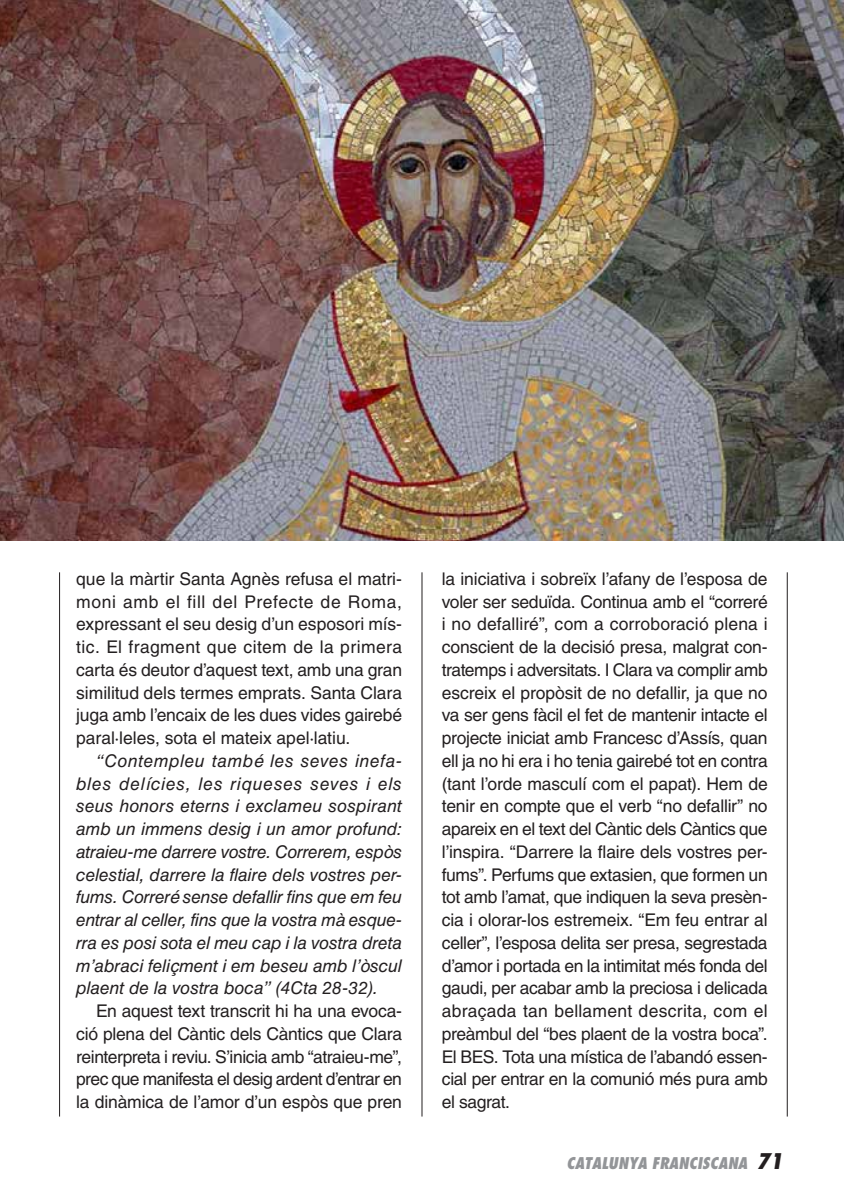
<style>
.page{position:relative;width:844px;height:1191px;background:#fff}
.page>*{position:absolute;margin:0;border:0;box-sizing:border-box;transform-origin:0 0}
.t1{font:17.5px/22.8px "Helvetica LT Std";letter-spacing:-.015em;color:#231f20;text-align:justify}
.t2{font:italic 17.5px/22.8px "Helvetica LT Std";letter-spacing:-.005em;color:#231f20;text-align:justify}
.t3{font:italic 800 condensed 15.75px "Futura Std";color:#939598}
.s1{font-size:21px;color:#231f20}
</style>
<div class="page">
<img style="left:0;top:0;width:843px;height:541px">
<hr style="left:786px;top:572px;width:1px;height:544px;background:#231f20">
<hr style="left:59px;top:572px;width:1px;height:544px;background:#231f20">
<hr style="left:421px;top:572px;width:1px;height:544px;background:#231f20">
<p class="t1" style="left:76px;top:567px;width:327px">que la màrtir Santa Agnès refusa el matri&shy;moni amb el fill del Prefecte de Roma, expressant el seu desig d’un esposori mís&shy;tic. El fragment que citem de la primera carta és deutor d’aquest text, amb una gran similitud dels termes emprats. Santa Clara juga amb l’encaix de les dues vides gairebé paral·leles, sota el mateix apel·latiu.</p>
<p class="t2" style="left:76px;top:749px;width:327px;text-indent:20px">“Contempleu també les seves inefa&shy;bles delícies, les riqueses seves i els seus honors eterns i exclameu sospirant amb un immens desig i un amor profund: atraieu-me darrere vostre. Correrem, espòs celestial, darrere la flaire dels vostres per&shy;fums. Correré sense defallir fins que em feu entrar al celler, fins que la vostra mà esque&shy;rra es posi sota el meu cap i la vostra dreta m’abraci feliçment i em beseu amb l’òscul plaent de la vostra boca” (4Cta 28-32).</p>
<p class="t1" style="left:76px;top:999px;width:327px;text-indent:20px">En aquest text transcrit hi ha una evoca&shy;ció plena del Càntic dels Càntics que Clara reinterpreta i reviu. S’inicia amb “atraieu-me”, prec que manifesta el desig ardent d’entrar en la dinàmica de l’amor d’un espòs que pren</p>
<p class="t1" style="left:441px;top:567px;width:327px">la iniciativa i sobreïx l’afany de l’esposa de voler ser seduïda. Continua amb el “correré i no defalliré”, com a corroboració plena i conscient de la decisió presa, malgrat con&shy;tratemps i adversitats. I Clara va complir amb escreix el propòsit de no defallir, ja que no va ser gens fàcil el fet de mantenir intacte el projecte iniciat amb Francesc d’Assís, quan ell ja no hi era i ho tenia gairebé tot en contra (tant l’orde masculí com el papat). Hem de tenir en compte que el verb “no defallir” no apareix en el text del Càntic dels Càntics que l’inspira. “Darrere la flaire dels vostres per&shy;fums”. Perfums que extasien, que formen un tot amb l’amat, que indiquen la seva presèn&shy;cia i olorar-los estremeix. “Em feu entrar al celler”, l’esposa delita ser presa, segrestada d’amor i portada en la intimitat més fonda del gaudi, per acabar amb la preciosa i delicada abraçada tan bellament descrita, com el preàmbul del “bes plaent de la vostra boca”.<br>El BES. Tota una mística de l’abandó essen&shy;cial per entrar en la comunió més pura amb el sagrat.</p>
<p class="t3" style="left:566px;top:1152px;width:217px">CATALUNYA FRANCISCANA <span class="s1">71</span></p>
</div>
